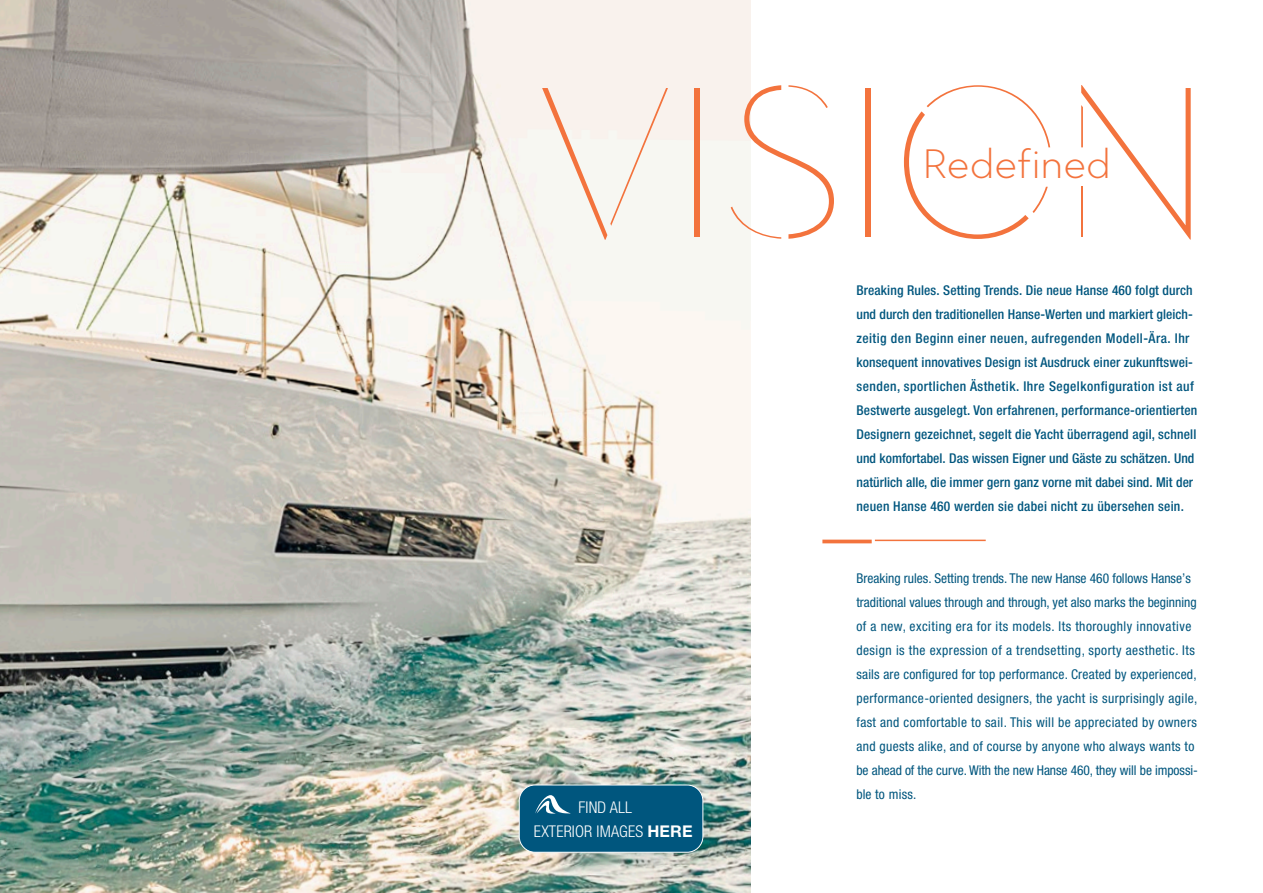
<style>
.page{position:relative;width:1263px;height:893px;background:#fff}
.page>*{position:absolute;margin:0;border:0;box-sizing:border-box;transform-origin:0 0}
.t1{font:300 40.95px "Town 80 Text";letter-spacing:.02em;color:#f3733d}
.Fliesstext{font:300 condensed 16.2px "Helvetica Neue LT Pro";letter-spacing:.01em;color:#fff}
.Fliesstext-2{font:500 condensed 13.5px/24px "Helvetica Neue LT Pro";letter-spacing:.01em;color:#00567e}
.Fliesstext-3{font:condensed 13.5px/24px "Helvetica Neue LT Pro";letter-spacing:.025em;color:#00567e}
.s1{font-weight:700;font-stretch:normal}
</style>
<div class="page">
<img style="left:0;top:0;width:750px;height:893px">
<hr style="left:822px;top:540px;width:50px;height:3px;background:#f3733d">
<hr style="left:875px;top:540px;width:111px;height:1px;background:#f3733d">
<div style="left:866px;top:88px;width:5px;height:149px;background:#f3733d"></div>
<svg style="left:731px;top:85px;width:103px;height:154px"></svg>
<div style="left:694px;top:88px;width:5px;height:149px;background:#f3733d"></div>
<div style="left:542px;top:88px;width:126px;height:152px;background:#f7f7f2"></div>
<svg style="left:904px;top:85px;width:146px;height:154px"></svg>
<svg style="left:1081px;top:85px;width:110px;height:155px"></svg>
<div style="left:519px;top:785px;width:184px;height:67px;background:#00567e;border-radius:16px"></div>
<div style="left:519px;top:784px;width:184px;height:69px;border:1px solid #fff;border-radius:16px"></div>
<svg style="left:535px;top:795px;width:36px;height:19px"></svg>
<p class="Fliesstext" style="left:578px;top:798px;width:55px">FIND ALL</p>
<p class="Fliesstext" style="left:534px;top:821px;width:160px">EXTERIOR IMAGES <span class="s1">HERE</span></p>
<p class="t1" style="left:923px;top:138px;width:189px">Redefined</p>
<p class="Fliesstext-2" style="left:856px;top:278px;width:342px">Breaking Rules. Setting Trends. Die neue Hanse 460 folgt durch und durch den traditionellen Hanse-Werten und markiert gleich&shy;zeitig den Beginn einer neuen, aufregenden Modell-Ära. Ihr konsequent innovatives Design ist Ausdruck einer zukunftswei&shy;senden, sportlichen Ästhetik. Ihre Segelkonfiguration ist auf Bestwerte ausgelegt. Von erfahrenen, performance-orientierten Designern gezeichnet, segelt die Yacht überragend agil, schnell und komfortabel. Das wissen Eigner und Gäste zu schätzen. Und natürlich alle, die immer gern ganz vorne mit dabei sind. Mit der neuen Hanse 460 werden sie dabei nicht zu übersehen sein.</p>
<p class="Fliesstext-3" style="left:856px;top:566px;width:343px">Breaking rules. Setting trends. The new Hanse 460 follows Hanse’s traditional values through and through, yet also marks the beginning of a new, exciting era for its models. Its thoroughly innovative design is the expression of a trendsetting, sporty aesthetic. Its sails are configured for top performance. Created by experienced, performance-oriented designers, the yacht is surprisingly agile, fast and comfortable to sail. This will be appreciated by owners and guests alike, and of course by anyone who always wants to be ahead of the curve. With the new Hanse 460, they will be impossi&shy;ble to miss.</p>
</div>
